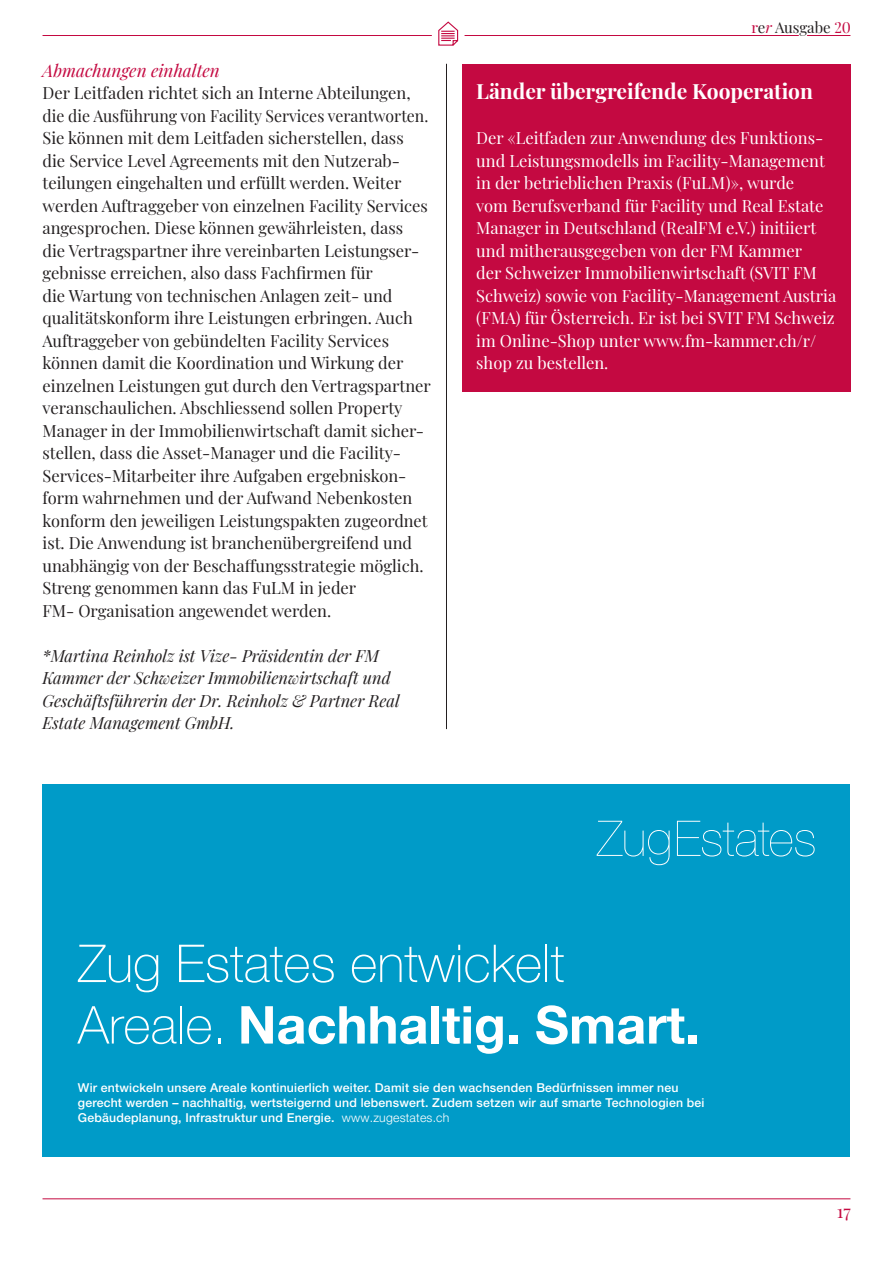
<style>
.page{position:relative;width:893px;height:1263px;background:#fff}
.page>*{position:absolute;margin:0;border:0;box-sizing:border-box;transform-origin:0 0}
.t1{font:100 52.35px/61.5px "Helvetica Neue";color:#fff}
.realestate_report{font:700 21px "Playfair Display";color:#fff}
.t2{font:18px "Playfair Display";color:#c40941}
.realestate_report-2{font:italic 17.25px "Playfair Display";color:#c40941}
.realestate_report-3{font:16.5px/22.5px "Playfair Display";color:#231f20}
.realestate_report-4{font:16.5px/22.5px "Playfair Display";color:#fff}
.realestate_report-5{font:italic 16.5px/22.5px "Playfair Display";color:#231f20}
.t3{font:15px "Playfair Display";color:#231f20}
.t4{font:500 12.3px/14.7px "Helvetica Neue";letter-spacing:.015em;color:#fff}
.s1{color:#c40941}
.s2{font-style:italic;color:#c40941}
.s3{font-weight:700}
.s4{font-weight:300}
</style>
<div class="page">
<hr style="left:446px;top:64px;width:1px;height:665px;background:#231f20">
<div style="left:462px;top:64px;width:389px;height:328px;background:#c40941"></div>
<div style="left:43px;top:784px;width:807px;height:373px;background:#009bc8"></div>
<svg style="left:597px;top:821px;width:73px;height:44px"></svg>
<svg style="left:677px;top:821px;width:138px;height:35px"></svg>
<hr style="left:43px;top:35px;width:756px;height:1px;background:#c40941">
<hr style="left:43px;top:1198px;width:807px;height:1px;background:#c40941">
<hr style="left:807px;top:35px;width:43px;height:1px;background:#c40941">
<svg style="left:432px;top:21px;width:33px;height:25px"></svg>
<p class="realestate_report-2" style="left:43px;top:57px;width:179px">Abmachungen einhalten</p>
<p class="realestate_report-3" style="left:43px;top:80px;width:390px">Der Leitfaden richtet sich an Interne Abteilungen, die die Ausführung von Facility Services verantworten.<br>Sie können mit dem Leitfaden sicherstellen, dass<br>die Service Level Agreements mit den Nutzerab&shy;teilungen eingehalten und erfüllt werden. Weiter werden Auftraggeber von einzelnen Facility Services angesprochen. Diese können gewährleisten, dass<br>die Vertragspartner ihre vereinbarten Leistungser&shy;gebnisse erreichen, also dass Fachfirmen für<br>die Wartung von technischen Anlagen zeit- und qualitätskonform ihre Leistungen erbringen. Auch Auftraggeber von gebündelten Facility Services können damit die Koordination und Wirkung der einzelnen Leistungen gut durch den Vertragspartner veranschaulichen. Abschliessend sollen Property Manager in der Immobilienwirtschaft damit sicher&shy;stellen, dass die Asset-Manager und die Facility-Services-Mitarbeiter ihre Aufgaben ergebniskon&shy;form wahrnehmen und der Aufwand Nebenkosten konform den jeweiligen Leistungspakten zugeordnet ist. Die Anwendung ist branchenübergreifend und unabhängig von der Beschaffungsstrategie möglich.<br>Streng genommen kann das FuLM in jeder<br>FM- Organisation angewendet werden.</p>
<p class="realestate_report-5" style="left:43px;top:643px;width:359px">*Martina Reinholz ist Vize- Präsidentin der FM Kammer der Schweizer Immobilienwirtschaft und Geschäftsführerin der Dr. Reinholz &amp; Partner Real Estate Management GmbH.</p>
<p class="t3" style="left:751px;top:16px;width:101px"><span class="s1">r</span>e<span class="s2">r</span> Ausgabe <span class="s1">20</span></p>
<p class="realestate_report" style="left:476px;top:75px;width:338px">Länder übergreifende Kooperation</p>
<p class="realestate_report-4" style="left:476px;top:125px;width:361px">Der «Leitfaden zur Anwendung des Funktions&shy;und Leistungsmodells im Facility-Management in der betrieblichen Praxis (FuLM)», wurde<br>vom Berufsverband für Facility und Real Estate Manager in Deutschland (RealFM e.V.) initiiert und mitherausgegeben von der FM Kammer<br>der Schweizer Immobilienwirtschaft (SVIT FM Schweiz) sowie von Facility-Management Austria (FMA) für Österreich. Er ist bei SVIT FM Schweiz im Online-Shop unter www.fm-kammer.ch/r/ shop zu bestellen.</p>
<p class="t1" style="left:78px;top:932px;width:623px">Zug Estates entwickelt<br>Areale. <span class="s3">Nachhaltig. Smart.</span></p>
<p class="t4" style="left:78px;top:1080px;width:628px">Wir entwickeln unsere Areale kontinuierlich weiter. Damit sie den wachsenden Bedürfnissen immer neu gerecht werden – nachhaltig, wertsteigernd und lebenswert. Zudem setzen wir auf smarte Technologien bei<br>Gebäudeplanung, Infrastruktur und Energie. <span class="s4">www.zugestates.ch</span></p>
<p class="t2" style="left:837px;top:1197px;width:15px">17</p>
</div>
